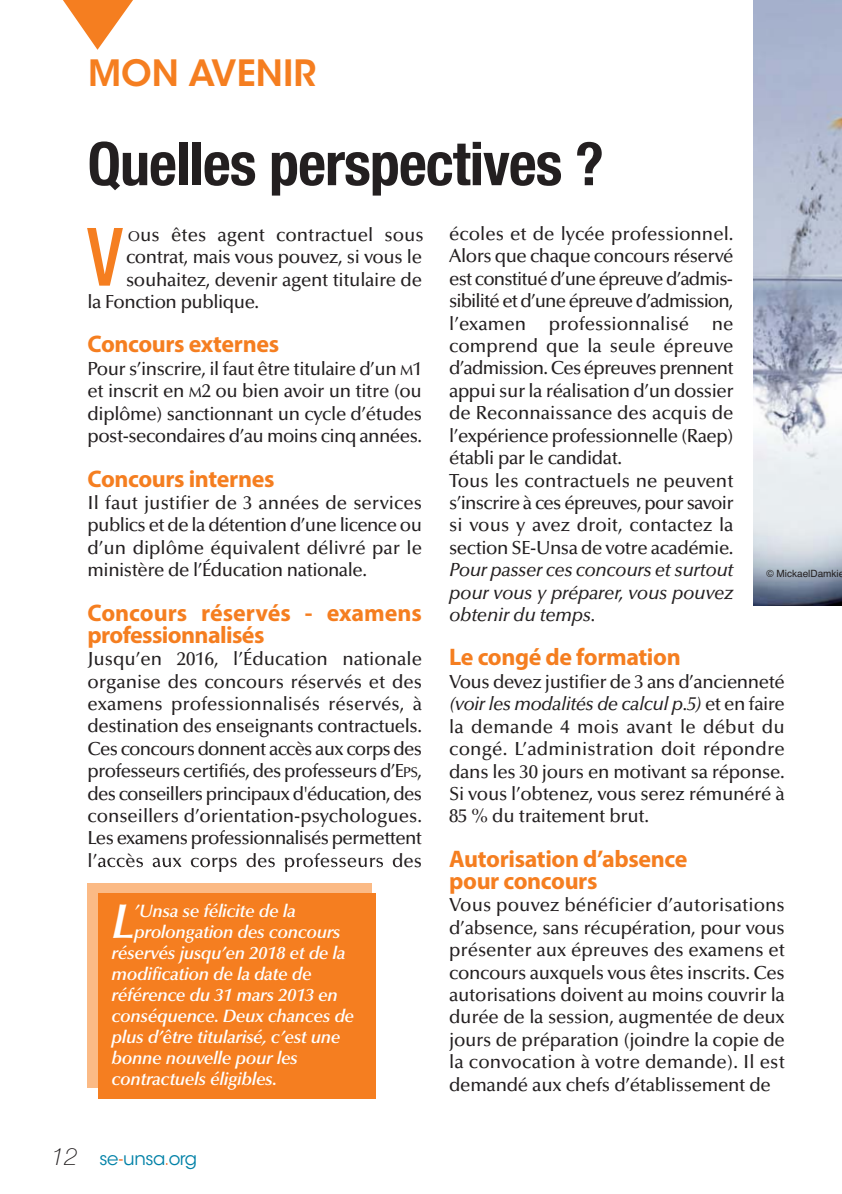
<style>
.page{position:relative;width:842px;height:1194px;background:#fff}
.page>*{position:absolute;margin:0;border:0;box-sizing:border-box;transform-origin:0 0}
.t1{font:500 condensed 80.6px "Helvetica Neue LT Pro";color:#f57e20;scale:.9 1}
.t2{font:700 condensed 60px "Helvetica Neue";letter-spacing:-.015em;color:#231f20}
.t3{font:italic 600 49px "Optima LT Std";color:#fff}
.t4{font:600 36px "ITC Avant Garde Std";color:#f57e20}
.t5{font:700 24px/22px "Myriad Pro";letter-spacing:-.015em;color:#f57e20}
.t6{font:500 19px/22.4px "Optima LT Std";letter-spacing:-.025em;color:#231f20;text-align:justify}
.t7{font:italic 500 19px/22.4px "Optima LT Std";letter-spacing:-.015em;color:#231f20;text-align:justify}
.t8{font:500 19px "Optima LT Std";color:#231f20}
.t9{font:italic 600 18px "Optima LT Std";letter-spacing:-.02em;color:#fff}
.t10{font:18px "ITC Avant Garde Std";letter-spacing:-.025em;color:#0081a7}
.t11{font:10px "Helvetica";color:#231f20}
.s1{font-size:14.2px}
.s2{font-family:"Helvetica Neue";font-weight:100;font-style:italic;font-size:24px;color:#231f20}
.s3{color:#f36b21}
.s4{font-style:italic}
</style>
<div class="page">
<div style="left:88px;top:883px;width:283px;height:204px;background:#fbba85"></div>
<img style="left:100px;top:862px;width:302px;height:237px">
<img style="left:100px;top:883px;width:271px;height:10px">
<img style="left:100px;top:862px;width:82px;height:5px">
<div style="left:98px;top:893px;width:278px;height:205px;background:#f57e20"></div>
<img style="left:754px;top:0;width:88px;height:605px">
<svg style="left:63px;top:0;width:70px;height:50px"></svg>
<h3 class="t4" style="left:88px;top:55px;width:229px">MON AVENIR</h3>
<h2 class="t2" style="left:88px;top:142px;width:518px">Quelles perspectives ?</h2>
<h1 class="t1" style="left:88px;top:210px;width:40px">V</h1>
<p class="t8" style="left:128px;top:225px;width:297px"><span class="s1">O</span>us êtes agent contractuel sous</p>
<p class="t6" style="left:126px;top:246px;width:297px">contrat, mais vous pouvez, si vous le</p>
<p class="t6" style="left:126px;top:269px;width:298px">souhaitez, devenir agent titulaire de</p>
<p class="t6" style="left:88px;top:291px;width:173px">la Fonction publique.</p>
<p class="t5" style="left:88px;top:335px;width:193px">Concours externes</p>
<p class="t6" style="left:88px;top:358px;width:336px">Pour s’inscrire, il faut être titulaire d’un <span class="s1">M</span>1 et inscrit en <span class="s1">M</span>2 ou bien avoir un titre (ou diplôme) sanctionnant un cycle d’études post-secondaires d’au moins cinq années.</p>
<p class="t5" style="left:88px;top:469px;width:188px">Concours internes</p>
<p class="t6" style="left:88px;top:492px;width:336px">Il faut justifier de 3 années de services publics et de la détention d’une licence ou d’un diplôme équivalent délivré par le ministère de l’Éducation nationale.</p>
<p class="t5" style="left:88px;top:603px;width:336px">Concours réservés - examens professionnalisés</p>
<p class="t6" style="left:88px;top:648px;width:336px">Jusqu’en 2016, l’Éducation nationale organise des concours réservés et des examens professionnalisés réservés, à destination des enseignants contractuels.<br>Ces concours donnent accès aux corps des professeurs certifiés, des professeurs d’E<span class="s1">PS</span>, des conseillers principaux d'éducation, des conseillers d’orientation-psychologues.<br>Les examens professionnalisés permettent l’accès aux corps des professeurs des</p>
<h3 class="t3" style="left:112px;top:895px;width:25px">L</h3>
<p class="t9" style="left:134px;top:901px;width:163px">’Unsa se félicite de la</p>
<p class="t9" style="left:134px;top:922px;width:208px">prolongation des concours</p>
<p class="t9" style="left:112px;top:943px;width:236px">réservés jusqu’en 2018 et de la</p>
<p class="t9" style="left:112px;top:964px;width:202px">modification de la date de</p>
<p class="t9" style="left:112px;top:985px;width:228px">référence du 31 mars 2013 en</p>
<p class="t9" style="left:112px;top:1006px;width:244px">conséquence. Deux chances de</p>
<p class="t9" style="left:112px;top:1027px;width:230px">plus d’être titularisé, c’est une</p>
<p class="t9" style="left:112px;top:1048px;width:188px">bonne nouvelle pour les</p>
<p class="t9" style="left:112px;top:1069px;width:167px">contractuels éligibles.</p>
<p class="t10" style="left:51px;top:1147px;width:147px"><span class="s2">12</span> se<span class="s3">-</span>unsa<span class="s3">.</span>org</p>
<p class="t6" style="left:449px;top:223px;width:286px;text-align:left">écoles et de lycée professionnel.<br>Alors que chaque concours réservé est constitué d’une épreuve d’admis&shy;sibilité et d’une épreuve d’admission, l’examen professionnalisé ne comprend que la seule épreuve d’admission. Ces épreuves prennent appui sur la réalisation d’un dossier de Reconnaissance des acquis de l’expérience professionnelle (Raep) établi par le candidat.<br>Tous les contractuels ne peuvent s’inscrire à ces épreuves, pour savoir si vous y avez droit, contactez la section SE-Unsa de votre académie.</p>
<p class="t7" style="left:449px;top:559px;width:286px">Pour passer ces concours et surtout pour vous y préparer, vous pouvez obtenir du temps.</p>
<p class="t5" style="left:449px;top:648px;width:233px">Le congé de formation</p>
<p class="t6" style="left:449px;top:670px;width:337px">Vous devez justifier de 3 ans d’ancienneté <span class="s4">(voir les modalités de calcul p.5)</span> et en faire la demande 4 mois avant le début du congé. L’administration doit répondre dans les 30 jours en motivant sa réponse.<br>Si vous l’obtenez, vous serez rémunéré à 85 % du traitement brut.</p>
<p class="t5" style="left:449px;top:849px;width:240px">Autorisation d’absence pour concours</p>
<p class="t6" style="left:449px;top:894px;width:337px">Vous pouvez bénéficier d’autorisations d’absence, sans récupération, pour vous présenter aux épreuves des examens et concours auxquels vous êtes inscrits. Ces autorisations doivent au moins couvrir la durée de la session, augmentée de deux jours de préparation (joindre la copie de la convocation à votre demande). Il est demandé aux chefs d’établissement de</p>
<p class="t11" style="left:766px;top:570px;width:79px">© MickaelDamkie</p>
</div>
